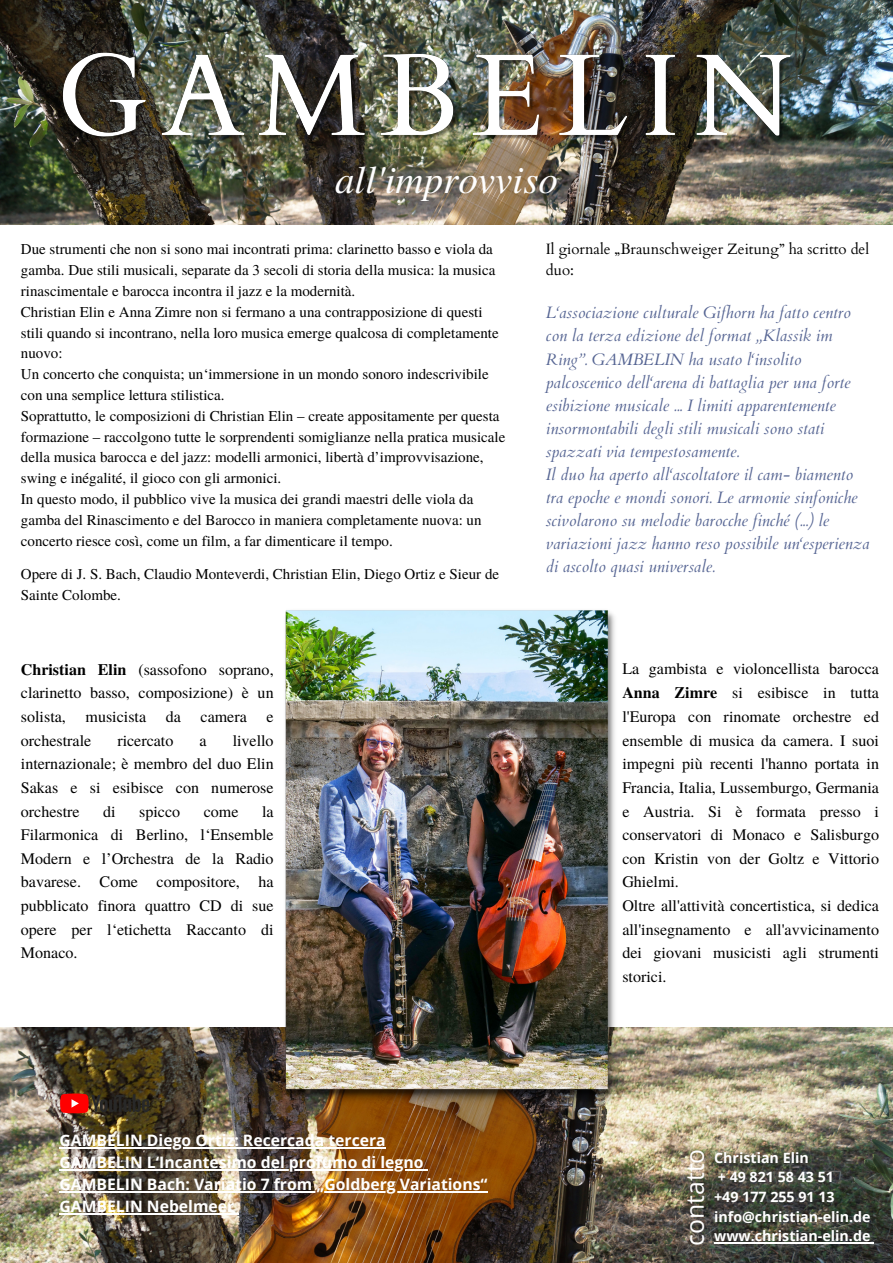
<style>
.page{position:relative;width:893px;height:1263px;background:#fff}
.page>*{position:absolute;margin:0;border:0;box-sizing:border-box;transform-origin:0 0}
.t1{font:italic 39px "Te X Gyre Termes";color:#fff}
.t2{font:24.75px "Open Sans";color:#fff}
.t3{font:italic 16.5px/23.1px "Cardo";color:#566593}
.t4{font:16.05px/23.6px "Te X Gyre Termes";color:#000;text-align:justify}
.t5{font:700 15.75px "Open Sans";color:#fff}
.t6{font:15px/20.9px "Te X Gyre Termes";color:#000}
.t7{font:15px/20.9px "Cardo";color:#000}
.t8{font:700 14.25px "Open Sans";color:#fff}
.s1{font-weight:700}
</style>
<div class="page">
<img style="left:0;top:1027px;width:893px;height:236px">
<svg style="left:60px;top:1093px;width:89px;height:20px"></svg>
<img style="left:0;top:0;width:893px;height:225px">
<img style="left:283px;top:610px;width:334px;height:497px">
<img style="left:57px;top:20px;width:792px;height:158px">
<hr style="left:59px;top:1147px;width:327px;height:1px;background:#fff">
<hr style="left:59px;top:1169px;width:365px;height:1px;background:#fff">
<hr style="left:59px;top:1191px;width:429px;height:1px;background:#fff">
<hr style="left:59px;top:1213px;width:175px;height:1px;background:#fff">
<hr style="left:714px;top:1242px;width:156px;height:1px;background:#fff">
<p class="t1" style="left:335px;top:151px;width:224px">all'improvviso</p>
<p class="t6" style="left:21px;top:238px;width:476px">Due strumenti che non si sono mai incontrati prima: clarinetto basso e viola da gamba. Due stili musicali, separate da 3 secoli di storia della musica: la musica rinascimentale e barocca incontra il jazz e la modernità.</p>
<p class="t6" style="left:21px;top:300px;width:479px">Christian Elin e Anna Zimre non si fermano a una contrapposizione di questi stili quando si incontrano, nella loro musica emerge qualcosa di completamente nuovo:</p>
<p class="t6" style="left:21px;top:363px;width:469px">Un concerto che conquista; un‘immersione in un mondo sonoro indescrivibile con una semplice lettura stilistica.</p>
<p class="t6" style="left:21px;top:405px;width:486px">Soprattutto, le composizioni di Christian Elin – create appositamente per questa formazione – raccolgono tutte le sorprendenti somiglianze nella pratica musicale della musica barocca e del jazz: modelli armonici, libertà d’improvvisazione, swing e inégalité, il gioco con gli armonici.</p>
<p class="t6" style="left:21px;top:488px;width:462px">In questo modo, il pubblico vive la musica dei grandi maestri delle viola da gamba del Rinascimento e del Barocco in maniera completamente nuova: un concerto riesce così, come un film, a far dimenticare il tempo.</p>
<p class="t6" style="left:21px;top:563px;width:480px">Opere di J. S. Bach, Claudio Monteverdi, Christian Elin, Diego Ortiz e Sieur de<br>Sainte Colombe.</p>
<p class="t4" style="left:21px;top:657px;width:254px"><span class="s1">Christian Elin</span> (sassofono soprano, clarinetto basso, composizione) è un solista, musicista da camera e orchestrale</p>
<p class="t4" style="left:21px;top:728px;width:254px;text-indent:212px">livello internazionale; è membro del duo Elin Sakas e si esibisce con numerose orchestre</p>
<p class="t4" style="left:117px;top:728px;width:58px">ricercato</p>
<p class="t4" style="left:199px;top:728px;width:9px">a</p>
<p class="t4" style="left:21px;top:798px;width:254px;text-indent:241px">la Filarmonica di Berlino, l‘Ensemble Modern e l’Orchestra de la Radio bavarese. Come compositore, ha pubblicato finora quattro CD di sue opere per l‘etichetta Raccanto di Monaco.</p>
<p class="t4" style="left:103px;top:798px;width:14px">di</p>
<p class="t4" style="left:139px;top:798px;width:42px">spicco</p>
<p class="t4" style="left:204px;top:798px;width:36px">come</p>
<p class="t7" style="left:546px;top:239px;width:325px">Il giornale „Braunschweiger Zeitung” ha scritto del duo:</p>
<p class="t3" style="left:546px;top:302px;width:306px">L‘associazione culturale Gifhorn ha fatto centro con la terza edizione del format „Klassik im Ring”. GAMBELIN ha usato l‘insolito palcoscenico dell‘arena di battaglia per una forte esibizione musicale ... I limiti apparentemente insormontabili degli stili musicali sono stati spazzati via tempestosamente.</p>
<p class="t3" style="left:546px;top:463px;width:325px">Il duo ha aperto all‘ascoltatore il cam- biamento tra epoche e mondi sonori. Le armonie sinfoniche scivolarono su melodie barocche finché (...) le variazioni jazz hanno reso possibile un‘esperienza di ascolto quasi universale.</p>
<p class="t4" style="left:622px;top:656px;width:258px">La gambista e violoncellista barocca <span class="s1">Anna Zimre</span> si esibisce in tutta l'Europa con rinomate orchestre ed ensemble di musica da camera. I suoi impegni più recenti l'hanno portata in Francia, Italia, Lussemburgo, Germania e Austria. Si è formata presso i conservatori di Monaco e Salisburgo con Kristin von der Goltz e Vittorio Ghielmi.</p>
<p class="t4" style="left:622px;top:893px;width:258px">Oltre all'attività concertistica, si dedica all'insegnamento e all'avvicinamento dei giovani musicisti agli strumenti storici.</p>
<p class="t5" style="left:59px;top:1129px;width:328px">GAMBELIN Diego Ortiz: Recercada tercera</p>
<p class="t5" style="left:59px;top:1151px;width:365px">GAMBELIN L‘Incantesimo del profumo di legno</p>
<p class="t5" style="left:59px;top:1173px;width:429px">GAMBELIN Bach: Variatio 7 from „Goldberg Variations“</p>
<p class="t5" style="left:59px;top:1195px;width:176px">GAMBELIN Nebelmeer</p>
<p class="t2" style="left:677px;top:1245px;width:98px;rotate:-90deg">contatto</p>
<p class="t8" style="left:714px;top:1147px;width:96px">Christian Elin</p>
<p class="t8" style="left:718px;top:1167px;width:118px">+ 49 821 58 43 51</p>
<p class="t8" style="left:714px;top:1187px;width:122px">+49 177 255 91 13</p>
<p class="t8" style="left:714px;top:1206px;width:158px">info@christian-elin.de</p>
<p class="t8" style="left:714px;top:1226px;width:158px">www.christian-elin.de</p>
</div>
